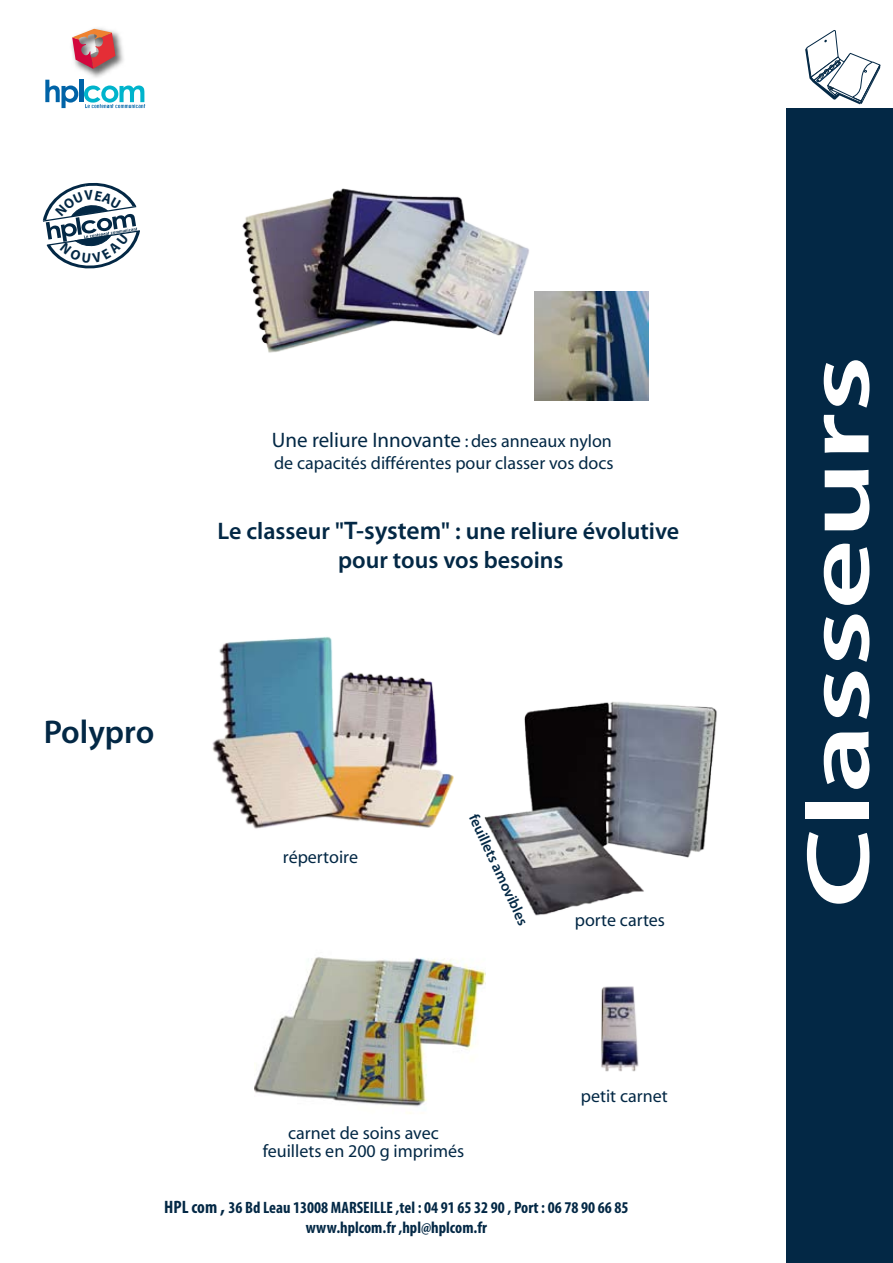
<style>
.page{position:relative;width:893px;height:1263px;background:#fff}
.page>*{position:absolute;margin:0;border:0;box-sizing:border-box;transform-origin:0 0}
.t1{font:600 90px "Myriad Pro";color:#fff;scale:1.52 1}
.t2{font:600 33px "Myriad Pro";color:#032845}
.t3{font:600 24px/28.8px "Myriad Pro";color:#032845;text-align:center}
.t4{font:21px "Myriad";color:#032845}
.t5{font:18px/18px "Myriad";color:#032845;text-align:center}
.t6{font:700 condensed 16.5px/19.8px "Myriad Pro";color:#032845;text-align:center}
.t7{font:600 14.85px "Myriad Pro";color:#032845}
.s1{font-size:18px}
.s2{font-size:25.5px}
.s3{font-size:21px}
</style>
<div class="page">
<div style="left:786px;top:109px;width:106px;height:1154px;background:#032845"></div>
<svg style="left:805px;top:30px;width:76px;height:79px"></svg>
<img style="left:535px;top:291px;width:114px;height:109px">
<img style="left:601px;top:986px;width:38px;height:86px">
<img style="left:484px;top:701px;width:233px;height:215px">
<img style="left:212px;top:637px;width:242px;height:192px">
<img style="left:242px;top:188px;width:287px;height:165px">
<img style="left:71px;top:28px;width:53px;height:53px">
<svg style="left:72px;top:29px;width:43px;height:40px;background:#cc7274"></svg>
<svg style="left:45px;top:80px;width:33px;height:28px"></svg>
<hr style="left:79px;top:80px;width:4px;height:22px;background:#0063a7">
<svg style="left:84px;top:86px;width:61px;height:22px"></svg>
<img style="left:254px;top:957px;width:232px;height:157px">
<svg style="left:42px;top:182px;width:98px;height:87px"></svg>
<h2 class="t2" style="left:44px;top:711px;width:112px">Polypro</h2>
<p class="t4" style="left:272px;top:430px;width:342px">Une reliure Innovante <span class="s1">: des anneaux nylon</span></p>
<p class="t5" style="left:274px;top:455px;width:341px">de capacités différentes pour classer vos docs</p>
<h3 class="t3" style="left:217px;top:516px;width:463px">Le classeur "<span class="s2">T-system</span>" : une reliure évolutive pour tous vos besoins</h3>
<p class="t5" style="left:283px;top:849px;width:77px">répertoire</p>
<p class="t7" style="left:482px;top:811px;width:122px;rotate:65deg">feuillets amovibles</p>
<p class="t5" style="left:575px;top:911px;width:92px">porte cartes</p>
<p class="t5" style="left:263px;top:1124px;width:203px">carnet de soins avec feuillets en 200 g imprimés</p>
<p class="t5" style="left:581px;top:1088px;width:88px">petit carnet</p>
<p class="t6" style="left:164px;top:1197px;width:466px"><span class="s1">HPL com</span> <span class="s3">,</span> 36 Bd Leau 13008 MARSEILLE ,tel : 04 91 65 32 90 , Port : 06 78 90 66 85 www.hplcom.fr ,hpl@hplcom.fr</p>
<h1 class="t1" style="left:781px;top:909px;width:365px;rotate:-90deg">Classeurs</h1>
</div>
